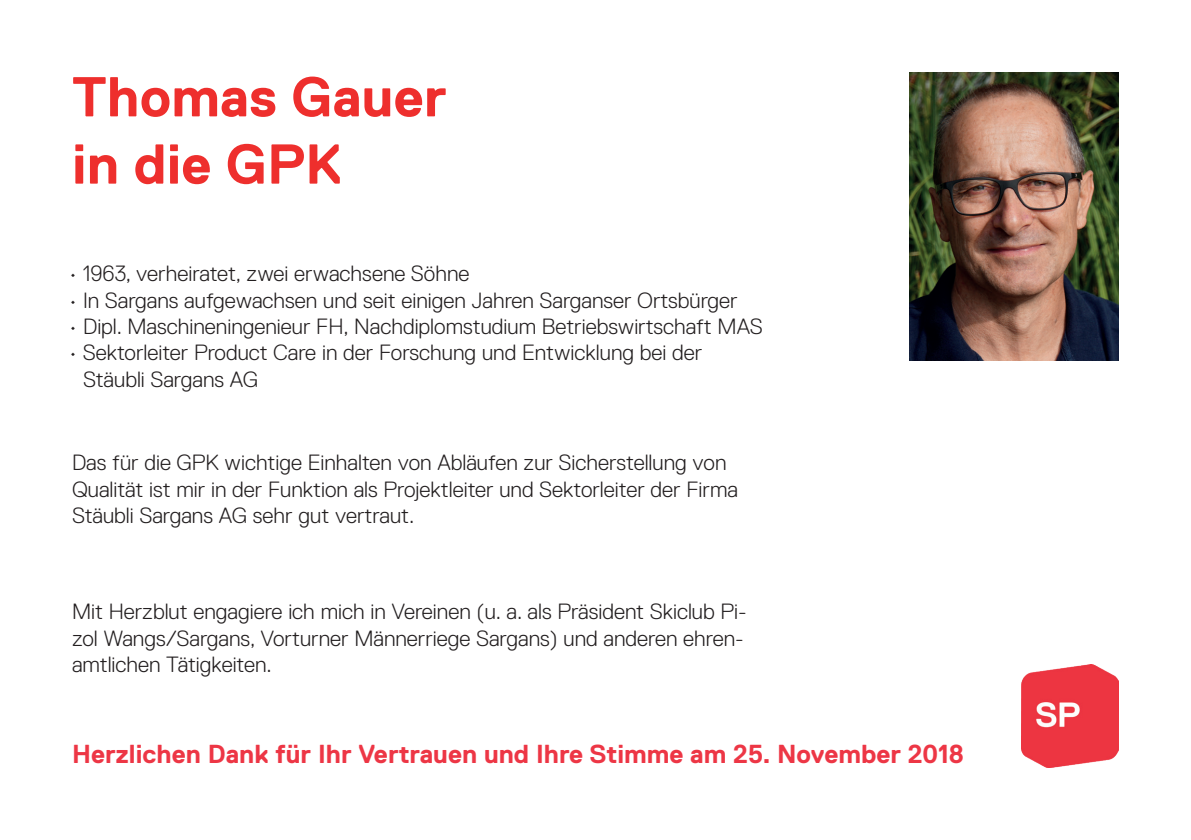
<style>
.page{position:relative;width:1191px;height:840px;background:#fff}
.page>*{position:absolute;margin:0;border:0;box-sizing:border-box;transform-origin:0 0}
.t1{font:700 56px/67.2px "Replica";color:#ee2f2d}
.t2{font:700 26px "Replica";color:#ed3645}
.t3{font:300 22px/26.4px "Replica";color:#231f20}
</style>
<div class="page">
<img style="left:1021px;top:664px;width:98px;height:103px">
<img style="left:909px;top:72px;width:210px;height:288px">
<h1 class="t1" style="left:72px;top:63px;width:376px">Thomas Gauer in die GPK</h1>
<p class="t3" style="left:69px;top:260px;width:402px">• 1963, verheiratet, zwei erwachsene Söhne</p>
<p class="t3" style="left:69px;top:286px;width:670px">• In Sargans aufgewachsen und seit einigen Jahren Sarganser Ortsbürger</p>
<p class="t3" style="left:69px;top:313px;width:695px">• Dipl. Maschineningenieur FH, Nachdiplomstudium Betriebswirtschaft MAS</p>
<p class="t3" style="left:69px;top:339px;width:635px">• Sektorleiter Product Care in der Forschung und Entwicklung bei der</p>
<p class="t3" style="left:83px;top:366px;width:177px">Stäubli Sargans AG</p>
<p class="t3" style="left:72px;top:449px;width:667px">Das für die GPK wichtige Einhalten von Abläufen zur Sicherstellung von<br>Qualität ist mir in der Funktion als Projektleiter und Sektorleiter der Firma<br>Stäubli Sargans AG sehr gut vertraut.</p>
<p class="t3" style="left:72px;top:598px;width:676px">Mit Herzblut engagiere ich mich in Vereinen (u. a. als Präsident Skiclub Pi&shy;zol Wangs/Sargans, Vorturner Männerriege Sargans) und anderen ehren&shy;amtlichen Tätigkeiten.</p>
<p class="t2" style="left:72px;top:739px;width:893px">Herzlichen Dank für Ihr Vertrauen und Ihre Stimme am 25. November 2018</p>
</div>
